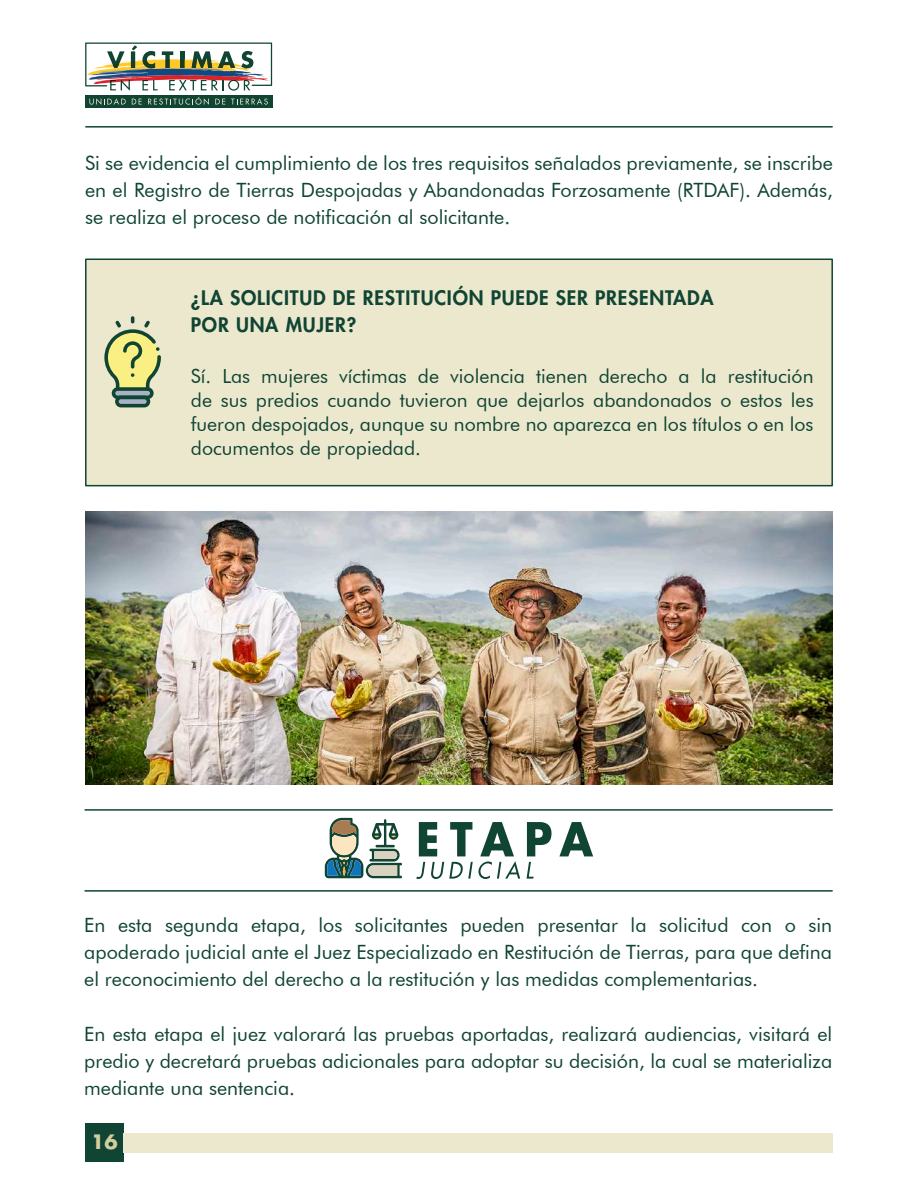
<style>
.page{position:relative;width:918px;height:1188px;background:#fff}
.page>*{position:absolute;margin:0;border:0;box-sizing:border-box;transform-origin:0 0}
.t1{font:19.65px/27.3px "Futura BT";color:#104433;text-align:justify}
.t2{font:19.5px/24px "Futura BT";color:#104433;text-align:justify}
.t3{font:800 19.5px/27px "Futura Std";letter-spacing:.04em;color:#104433}
.t4{font:700 19.35px "Futura Std";color:#d2ce9d}
</style>
<div class="page">
<div style="left:85px;top:95px;width:187px;height:12px;background:#104433"></div>
<svg style="left:89px;top:98px;width:37px;height:7px"></svg>
<svg style="left:132px;top:99px;width:10px;height:6px"></svg>
<svg style="left:148px;top:97px;width:61px;height:8px"></svg>
<svg style="left:215px;top:99px;width:10px;height:6px"></svg>
<svg style="left:231px;top:98px;width:37px;height:7px"></svg>
<svg style="left:85px;top:43px;width:187px;height:48px"></svg>
<hr style="left:86px;top:126px;width:746px;height:2px;background:#104433">
<div style="left:85px;top:1123px;width:39px;height:39px;background:#104433"></div>
<div style="left:124px;top:1133px;width:709px;height:19px;background:#ece8ce"></div>
<hr style="left:85px;top:890px;width:747px;height:2px;background:#104433">
<hr style="left:85px;top:809px;width:747px;height:2px;background:#104433">
<svg style="left:325px;top:818px;width:77px;height:60px"></svg>
<svg style="left:527px;top:822px;width:25px;height:34px"></svg>
<svg style="left:559px;top:822px;width:34px;height:34px"></svg>
<svg style="left:416px;top:822px;width:104px;height:57px"></svg>
<svg style="left:527px;top:862px;width:7px;height:17px"></svg>
<div style="left:85px;top:259px;width:748px;height:227px;background:#ece8ce;border:2px solid #104433"></div>
<svg style="left:104px;top:316px;width:57px;height:91px"></svg>
<img style="left:85px;top:512px;width:748px;height:272px">
<p class="t1" style="left:85px;top:149px;width:749px">Si se evidencia el cumplimiento de los tres requisitos señalados previamente, se inscribe en el Registro de Tierras Despojadas y Abandonadas Forzosamente (RTDAF). Además, se realiza el proceso de notificación al solicitante.</p>
<p class="t3" style="left:191px;top:284px;width:524px">¿LA SOLICITUD DE RESTITUCIÓN PUEDE SER PRESENTADA<br>POR UNA MUJER?</p>
<p class="t2" style="left:191px;top:364px;width:624px">Sí. Las mujeres víctimas de violencia tienen derecho a la restitución de sus predios cuando tuvieron que dejarlos abandonados o estos les fueron despojados, aunque su nombre no aparezca en los títulos o en los documentos de propiedad.</p>
<p class="t1" style="left:84px;top:911px;width:749px">En esta segunda etapa, los solicitantes pueden presentar la solicitud con o sin apoderado judicial ante el Juez Especializado en Restitución de Tierras, para que defina el reconocimiento del derecho a la restitución y las medidas complementarias.</p>
<p class="t1" style="left:84px;top:1020px;width:749px">En esta etapa el juez valorará las pruebas aportadas, realizará audiencias, visitará el predio y decretará pruebas adicionales para adoptar su decisión, la cual se materializa mediante una sentencia.</p>
<p class="t4" style="left:91px;top:1129px;width:28px">16</p>
</div>
